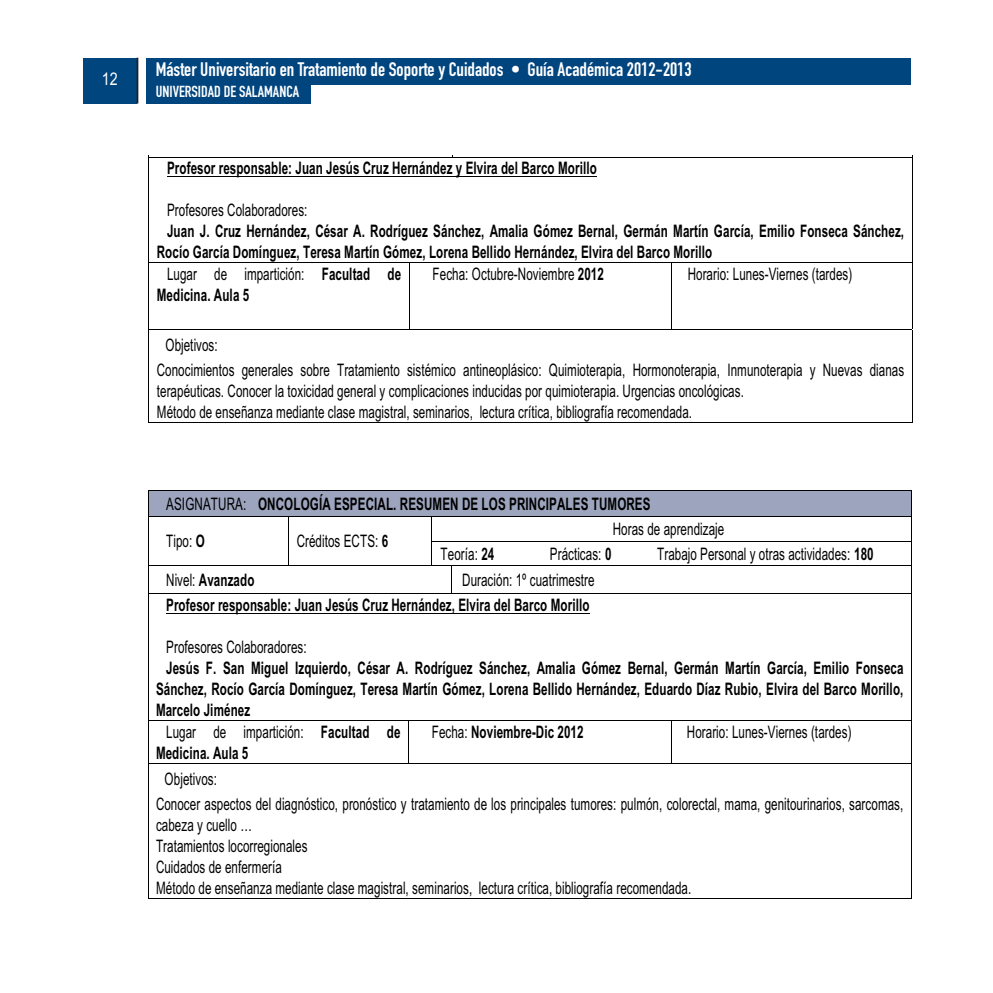
<style>
.page{position:relative;width:993px;height:993px;background:#fff}
.page>*{position:absolute;margin:0;border:0;box-sizing:border-box;transform-origin:0 0}
.t1{font:19.25px "DIN Engschrift Alternate";color:#fff}
.t2{font:17.5px "Arial Narrow";color:#fff}
.t3{font:17.15px/21px "Arial Narrow";letter-spacing:.005em;color:#000;scale:.82 1}
.t4{font:700 17.15px/37.4px "Arial Narrow";letter-spacing:.005em;color:#000;scale:.82 1}
.t5{font:15.75px "DIN Engschrift Alternate";color:#fff}
.s1{font-weight:700}
.s2{font-weight:400}
</style>
<div class="page">
<div style="left:83px;top:58px;width:54px;height:45px;background:#01457f"></div>
<div style="left:146px;top:58px;width:164px;height:45px;background:#01457f"></div>
<hr style="left:136px;top:58px;width:2px;height:45px;background:#231f20">
<div style="left:146px;top:58px;width:764px;height:26px;background:#01457f"></div>
<hr style="left:167px;top:176px;width:430px;height:1px;background:#000">
<hr style="left:148px;top:157px;width:764px;height:1px;background:#000">
<hr style="left:148px;top:157px;width:1px;height:105px;background:#000">
<hr style="left:911px;top:157px;width:1px;height:105px;background:#000">
<hr style="left:148px;top:262px;width:764px;height:1px;background:#000">
<hr style="left:148px;top:263px;width:1px;height:66px;background:#000">
<hr style="left:408px;top:263px;width:1px;height:66px;background:#000">
<hr style="left:671px;top:263px;width:1px;height:66px;background:#000">
<hr style="left:911px;top:263px;width:1px;height:66px;background:#000">
<hr style="left:148px;top:329px;width:764px;height:1px;background:#000">
<hr style="left:148px;top:330px;width:1px;height:92px;background:#000">
<hr style="left:911px;top:330px;width:1px;height:92px;background:#000">
<hr style="left:148px;top:422px;width:764px;height:1px;background:#000">
<div style="left:149px;top:491px;width:761px;height:25px;background:#9da5be"></div>
<hr style="left:148px;top:490px;width:763px;height:1px;background:#000">
<hr style="left:148px;top:516px;width:763px;height:1px;background:#000">
<hr style="left:431px;top:540px;width:480px;height:1px;background:#000">
<svg style="left:288px;top:517px;width:1px;height:48px"></svg>
<svg style="left:431px;top:517px;width:1px;height:48px"></svg>
<hr style="left:148px;top:565px;width:763px;height:1px;background:#000">
<svg style="left:148px;top:491px;width:1px;height:102px"></svg>
<svg style="left:451px;top:566px;width:1px;height:27px"></svg>
<svg style="left:910px;top:491px;width:1px;height:51px"></svg>
<hr style="left:166px;top:612px;width:423px;height:1px;background:#000">
<hr style="left:148px;top:593px;width:763px;height:1px;background:#000">
<hr style="left:148px;top:594px;width:1px;height:126px;background:#000">
<hr style="left:910px;top:594px;width:1px;height:126px;background:#000">
<hr style="left:148px;top:720px;width:763px;height:1px;background:#000">
<hr style="left:148px;top:720px;width:1px;height:42px;background:#000">
<hr style="left:408px;top:720px;width:1px;height:42px;background:#000">
<hr style="left:670px;top:720px;width:1px;height:42px;background:#000">
<hr style="left:910px;top:720px;width:1px;height:42px;background:#000">
<hr style="left:148px;top:762px;width:763px;height:1px;background:#000">
<hr style="left:148px;top:763px;width:1px;height:134px;background:#000">
<hr style="left:910px;top:763px;width:1px;height:134px;background:#000">
<hr style="left:148px;top:897px;width:763px;height:1px;background:#000">
<p class="t2" style="left:102px;top:73px;width:17px">12</p>
<p class="t1" style="left:156px;top:62px;width:537px">Máster Universitario en Tratamiento de Soporte y Cuidados • Guía Académica 2012-2013</p>
<p class="t5" style="left:156px;top:86px;width:145px">UNIVERSIDAD DE SALAMANCA</p>
<p class="t4" style="left:167px;top:151px;width:525px">Profesor responsable: Juan Jesús Cruz Hernández y Elvira del Barco Morillo</p>
<p class="t3" style="left:167px;top:201px;width:173px">Profesores Colaboradores:</p>
<p class="t4" style="left:167px;top:214px;width:900px">Juan J. Cruz Hernández, César A. Rodríguez Sánchez, Amalia Gómez Bernal, Germán Martín García, Emilio Fonseca Sánchez,</p>
<p class="t4" style="left:157px;top:235px;width:678px">Rocío García Domínguez, Teresa Martín Gómez, Lorena Bellido Hernández, Elvira del Barco Morillo</p>
<p class="t3" style="left:167px;top:265px;width:287px">Lugar de impartición: <span class="s1">Facultad de</span></p>
<p class="t4" style="left:157px;top:278px;width:114px">Medicina. Aula 5</p>
<p class="t3" style="left:432px;top:265px;width:210px">Fecha: Octubre-Noviembre <span class="s1">2012</span></p>
<p class="t3" style="left:687px;top:265px;width:202px">Horario: Lunes-Viernes (tardes)</p>
<p class="t3" style="left:157px;top:334px;width:912px;line-height:25.2px;text-indent:9px">Objetivos:<br>Conocimientos generales sobre Tratamiento sistémico antineoplásico: Quimioterapia, Hormonoterapia, Inmunoterapia y Nuevas dianas</p>
<p class="t3" style="left:157px;top:382px;width:717px">terapéuticas. Conocer la toxicidad general y complicaciones inducidas por quimioterapia. Urgencias oncológicas.<br>Método de enseñanza mediante clase magistral, seminarios, lectura crítica, bibliografía recomendada.</p>
<p class="t4" style="left:166px;top:486px;width:592px"><span class="s2">ASIGNATURA:</span> ONCOLOGÍA ESPECIAL. RESUMEN DE LOS PRINCIPALES TUMORES<br><span class="s2">Tipo:</span> O</p>
<p class="t3" style="left:612px;top:520px;width:137px">Horas de aprendizaje</p>
<p class="t3" style="left:296px;top:532px;width:113px">Créditos ECTS: <span class="s1">6</span></p>
<p class="t3" style="left:440px;top:544px;width:67px">Teoría: <span class="s1">24</span></p>
<p class="t3" style="left:549px;top:544px;width:76px">Prácticas: <span class="s1">0</span></p>
<p class="t3" style="left:657px;top:544px;width:265px">Trabajo Personal y otras actividades: <span class="s1">180</span></p>
<p class="t4" style="left:166px;top:563px;width:109px"><span class="s2">Nivel:</span> Avanzado</p>
<p class="t3" style="left:462px;top:571px;width:163px">Duración: 1º cuatrimestre</p>
<p class="t4" style="left:166px;top:587px;width:517px">Profesor responsable: Juan Jesús Cruz Hernández, Elvira del Barco Morillo</p>
<p class="t3" style="left:166px;top:638px;width:173px">Profesores Colaboradores:</p>
<p class="t4" style="left:166px;top:650px;width:900px">Jesús F. San Miguel Izquierdo, César A. Rodríguez Sánchez, Amalia Gómez Bernal, Germán Martín García, Emilio Fonseca</p>
<p class="t4" style="left:156px;top:671px;width:912px">Sánchez, Rocío García Domínguez, Teresa Martín Gómez, Lorena Bellido Hernández, Eduardo Díaz Rubio, Elvira del Barco Morillo,</p>
<p class="t4" style="left:156px;top:692px;width:116px">Marcelo Jiménez</p>
<p class="t3" style="left:166px;top:722px;width:287px">Lugar de impartición: <span class="s1">Facultad de</span></p>
<p class="t4" style="left:156px;top:735px;width:114px">Medicina. Aula 5</p>
<p class="t4" style="left:431px;top:714px;width:186px"><span class="s2">Fecha:</span> Noviembre-Dic 2012</p>
<p class="t3" style="left:686px;top:722px;width:202px">Horario: Lunes-Viernes (tardes)</p>
<p class="t3" style="left:156px;top:767px;width:912px;line-height:25.2px;text-indent:9px">Objetivos:<br>Conocer aspectos del diagnóstico, pronóstico y tratamiento de los principales tumores: pulmón, colorectal, mama, genitourinarios, sarcomas,</p>
<p class="t3" style="left:156px;top:815px;width:654px">cabeza y cuello …<br>Tratamientos locorregionales<br>Cuidados de enfermería<br>Método de enseñanza mediante clase magistral, seminarios, lectura crítica, bibliografía recomendada.</p>
</div>
